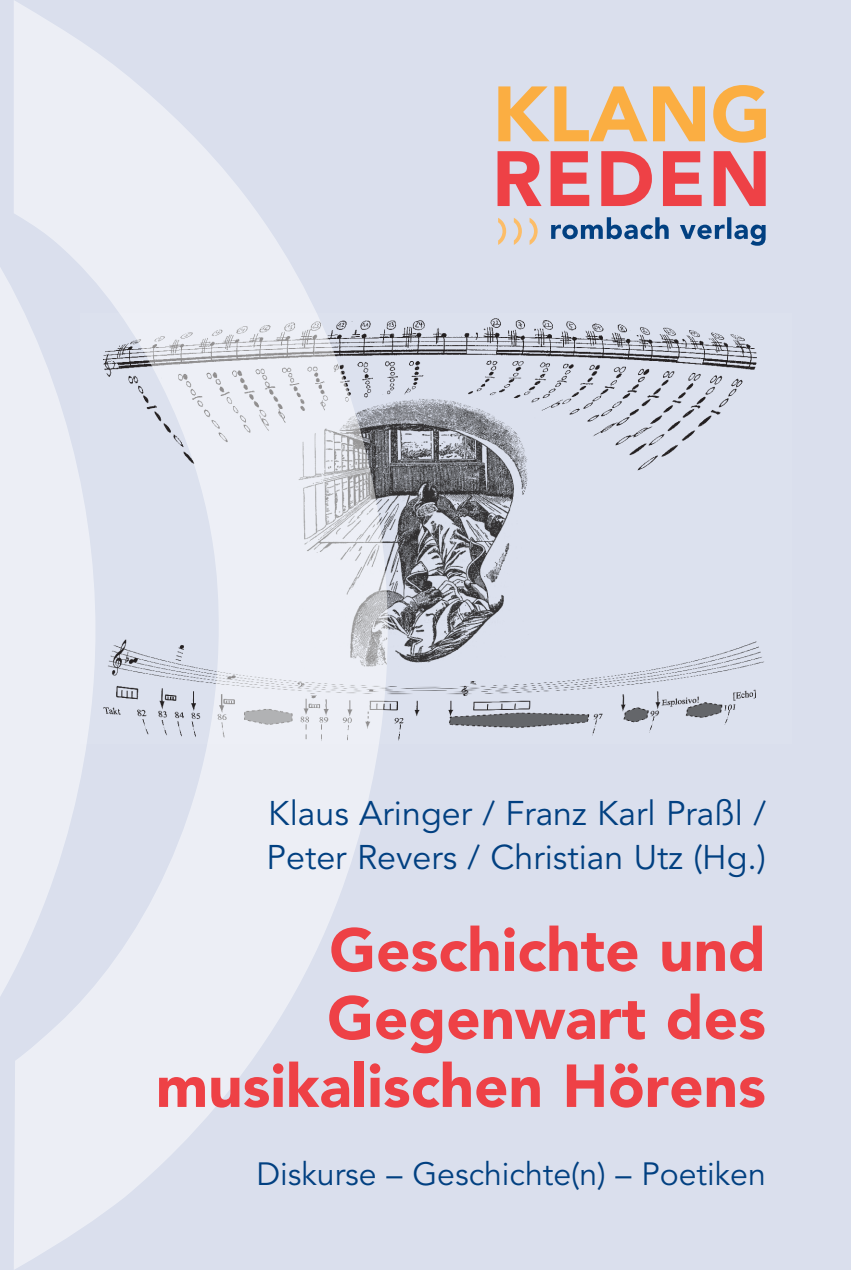
<style>
.page{position:relative;width:851px;height:1270px;background:#fff}
.page>*{position:absolute;margin:0;border:0;box-sizing:border-box;transform-origin:0 0}
.Autor{font:900 60px/68px "Avenir";color:#ee4146;text-align:right}
.Autor-2{font:34px/44px "Avenir";color:#014081}
.Titel{font:32px "Avenir";color:#014081}
</style>
<div class="page">
<div style="left:0;top:0;width:850px;height:1270px;background:#dadfed"></div>
<img style="left:387px;top:318px;width:377px;height:423px">
<div style="left:0;top:268px;width:14px;height:728px;background:#eceef5"></div>
<svg style="left:14px;top:1px;width:373px;height:1268px;fill:#eceef5"></svg>
<svg style="left:498px;top:218px;width:39px;height:27px"></svg>
<svg style="left:551px;top:217px;width:214px;height:29px"></svg>
<svg style="left:497px;top:151px;width:268px;height:55px"></svg>
<svg style="left:498px;top:85px;width:267px;height:58px"></svg>
<p class="Autor-2" style="left:266px;top:792px;width:500px">Klaus Aringer / Franz Karl Praßl /<br>Peter Revers / Christian Utz (Hg.)</p>
<p class="Autor" style="left:156px;top:915px;width:611px">Geschichte und<br>Gegenwart des musikalischen Hörens</p>
<p class="Titel" style="left:256px;top:1155px;width:511px">Diskurse – Geschichte(n) – Poetiken</p>
</div>
